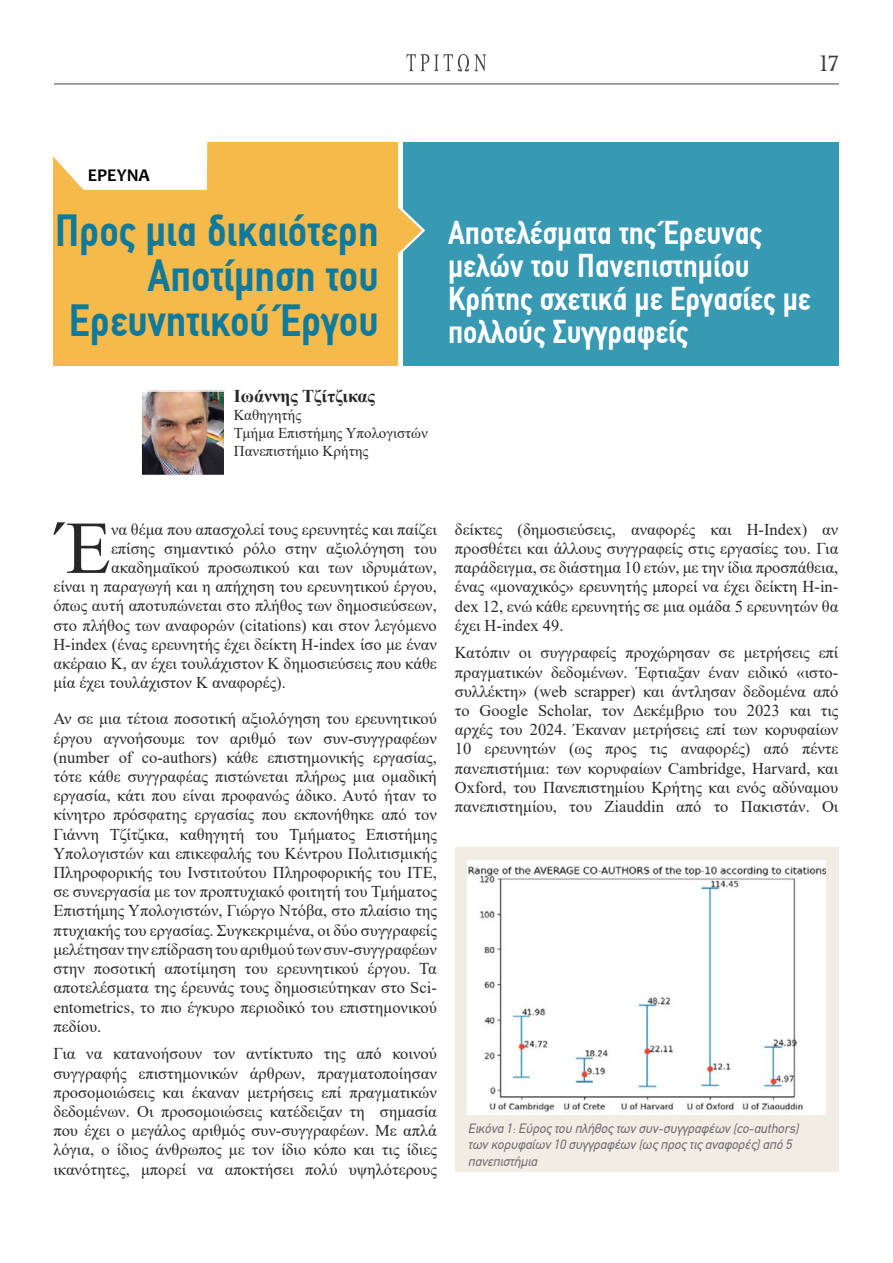
<style>
.page{position:relative;width:893px;height:1263px;background:#fff}
.page>*{position:absolute;margin:0;border:0;box-sizing:border-box;transform-origin:0 0}
.t1{font:74.55px "Times New Roman";color:#292829}
.t2{font:700 45px/45px "PF Din Text Condensed";color:#0f7a9c;text-align:right}
.t3{font:700 33px/33px "PF Din Text Condensed";color:#fff}
.t4{font:24px "Katsoulidis";color:#3d3d3d}
.t5{font:700 18px "Times New Roman";color:#292829}
.t6{font:700 18px "Candara";color:#000}
.t7{font:16.5px/19.2px "Times New Roman";color:#292829;text-align:justify}
.t8{font:15px/18px "Times New Roman";color:#292829}
.t9{font:italic 13.5px/16.2px "PF Din Text";color:#6d6e71}
</style>
<div class="page">
<hr style="left:54px;top:84px;width:785px;height:1px;background:#454545">
<svg style="left:406px;top:54px;width:80px;height:17px"></svg>
<div style="left:403px;top:142px;width:435px;height:224px;background:#3899b3"></div>
<svg style="left:398px;top:207px;width:27px;height:47px"></svg>
<div style="left:53px;top:142px;width:345px;height:224px;background:#f5ba4a"></div>
<div style="left:456px;top:847px;width:383px;height:324px;background:#f2ede4"></div>
<img style="left:143px;top:393px;width:79px;height:80px">
<div style="left:140px;top:390px;width:85px;height:86px;border:2px solid #fff"></div>
<svg style="left:53px;top:142px;width:154px;height:48px;background:#fefaf1"></svg>
<img style="left:468px;top:860px;width:357px;height:254px">
<h3 class="t4" style="left:820px;top:49px;width:21px">17</h3>
<p class="t6" style="left:88px;top:164px;width:64px">ΕΡΕΥΝΑ</p>
<h2 class="t2" style="left:55px;top:208px;width:325px">Προς μια δικαιότερη<br>Αποτίμηση του<br>Ερευνητικού Έργου</h2>
<p class="t5" style="left:234px;top:383px;width:143px">Ιωάννης Τζίτζικας</p>
<p class="t8" style="left:234px;top:406px;width:196px">Καθηγητής<br>Τμήμα Επιστήμης Υπολογιστών<br>Πανεπιστήμιο Κρήτης</p>
<h3 class="t3" style="left:448px;top:216px;width:364px">Αποτελέσματα της Έρευνας μελών του Πανεπιστημίου<br>Κρήτης σχετικά με Εργασίες με πολλούς Συγγραφείς</h3>
<h1 class="t1" style="left:59px;top:495px;width:53px">Έ</h1>
<p class="t7" style="left:111px;top:519px;width:327px">να θέμα που απασχολεί τους ερευνητές και παίζει</p>
<p class="t7" style="left:111px;top:538px;width:327px">επίσης σημαντικό ρόλο στην αξιολόγηση του</p>
<p class="t7" style="left:111px;top:557px;width:327px">ακαδημαϊκού προσωπικού και των ιδρυμάτων,</p>
<p class="t7" style="left:53px;top:576px;width:385px">είναι η παραγωγή και η απήχηση του ερευνητικού έργου,</p>
<p class="t7" style="left:53px;top:596px;width:385px">όπως αυτή αποτυπώνεται στο πλήθος των δημοσιεύσεων,</p>
<p class="t7" style="left:53px;top:615px;width:385px">στο πλήθος των αναφορών (citations) και στον λεγόμενο</p>
<p class="t7" style="left:53px;top:634px;width:385px">H-index (ένας ερευνητής έχει δείκτη H-index ίσο με έναν</p>
<p class="t7" style="left:53px;top:653px;width:385px">ακέραιο Κ, αν έχει τουλάχιστον Κ δημοσιεύσεις που κάθε</p>
<p class="t7" style="left:53px;top:672px;width:234px">μία έχει τουλάχιστον Κ αναφορές).</p>
<p class="t7" style="left:53px;top:709px;width:385px">Αν σε μια τέτοια ποσοτική αξιολόγηση του ερευνητικού έργου αγνοήσουμε τον αριθμό των συν-συγγραφέων (number of co-authors) κάθε επιστημονικής εργασίας, τότε κάθε συγγραφέας πιστώνεται πλήρως μια ομαδική εργασία, κάτι που είναι προφανώς άδικο. Αυτό ήταν το κίνητρο πρόσφατης εργασίας που εκπονήθηκε από τον Γιάννη Τζίτζικα, καθηγητή του Τμήματος Επιστήμης Υπολογιστών και επικεφαλής του Κέντρου Πολιτισμικής Πληροφορικής του Ινστιτούτου Πληροφορικής του ΙΤΕ, σε συνεργασία με τον προπτυχιακό φοιτητή του Τμήματος Επιστήμης Υπολογιστών, Γιώργο Ντόβα, στο πλαίσιο της πτυχιακής του εργασίας. Συγκεκριμένα, οι δύο συγγραφείς μελέτησαν την επίδραση του αριθμού των συν-συγγραφέων στην ποσοτική αποτίμηση του ερευνητικού έργου. Τα αποτελέσματα της έρευνάς τους δημοσιεύτηκαν στο Sci&shy;entometrics, το πιο έγκυρο περιοδικό του επιστημονικού πεδίου.</p>
<p class="t7" style="left:53px;top:1044px;width:385px">Για να κατανοήσουν τον αντίκτυπο της από κοινού συγγραφής επιστημονικών άρθρων, πραγματοποίησαν προσομοιώσεις και έκαναν μετρήσεις επί πραγματικών δεδομένων. Οι προσομοιώσεις κατέδειξαν τη σημασία που έχει ο μεγάλος αριθμός συν-συγγραφέων. Με απλά λόγια, ο ίδιος άνθρωπος με τον ίδιο κόπο και τις ίδιες ικανότητες, μπορεί να αποκτήσει πολύ υψηλότερους</p>
<p class="t7" style="left:455px;top:519px;width:385px">δείκτες (δημοσιεύσεις, αναφορές και Η-Index) αν προσθέτει και άλλους συγγραφείς στις εργασίες του. Για παράδειγμα, σε διάστημα 10 ετών, με την ίδια προσπάθεια, ένας «μοναχικός» ερευνητής μπορεί να έχει δείκτη H-in&shy;dex 12, ενώ κάθε ερευνητής σε μια ομάδα 5 ερευνητών θα έχει H-index 49.</p>
<p class="t7" style="left:455px;top:643px;width:385px">Κατόπιν οι συγγραφείς προχώρησαν σε μετρήσεις επί πραγματικών δεδομένων. Έφτιαξαν έναν ειδικό «ιστο&shy;συλλέκτη» (web scrapper) και άντλησαν δεδομένα από το Google Scholar, τον Δεκέμβριο του 2023 και τις αρχές του 2024. Έκαναν μετρήσεις επί των κορυφαίων 10 ερευνητών (ως προς τις αναφορές) από πέντε πανεπιστήμια: των κορυφαίων Cambridge, Harvard, και Oxford, του Πανεπιστημίου Κρήτης και ενός αδύναμου πανεπιστημίου, του Ziauddin από το Πακιστάν. Οι</p>
<p class="t9" style="left:468px;top:1120px;width:332px">Εικόνα 1: Εύρος του πλήθος των συν-συγγραφέων (co-authors) των κορυφαίων 10 συγγραφέων (ως προς τις αναφορές) από 5 πανεπιστήμια</p>
</div>
